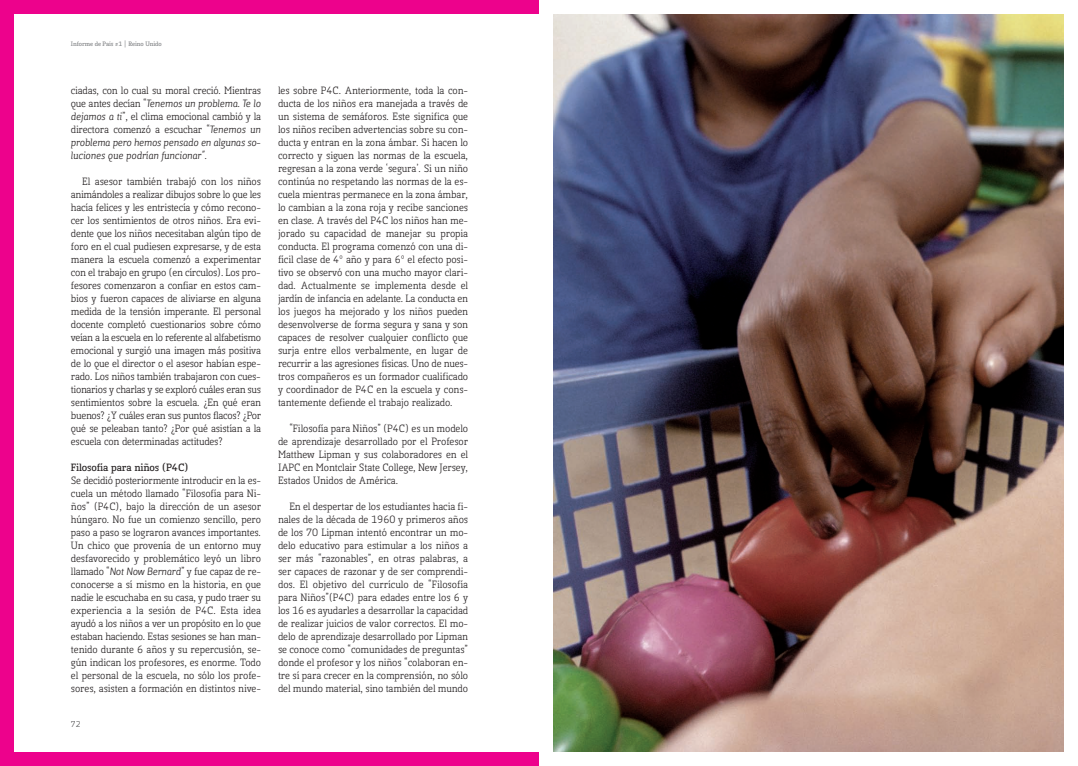
<style>
.page{position:relative;width:1078px;height:766px;background:#fff}
.page>*{position:absolute;margin:0;border:0;box-sizing:border-box;transform-origin:0 0}
.t1{font:10px/13px "Kofi Pure Serif";color:#231f20;text-align:justify}
.t2{font:10px/13px "Kofi Pure Kursiv";letter-spacing:-.01em;color:#231f20}
.t3{font:700 10px "Kofi Pure Serif";color:#231f20}
.t4{font:8px "Kofi Pure Serif";color:#4b4c4d}
.t5{font:700 6px "Kofi Pure Serif";color:#808285}
.s1{font-family:"Kofi Pure Serif"}
.s2{font-family:"Kofi Pure Kursiv"}
</style>
<div class="page">
<div style="left:0;top:0;width:538px;height:765px;background:#ed028c"></div>
<div style="left:14px;top:14px;width:524px;height:737px;background:#fff"></div>
<img style="left:553px;top:14px;width:510px;height:737px">
<p class="t5" style="left:71px;top:41px;width:92px">Informe de País #1 | Reino Unido</p>
<p class="t1" style="left:71px;top:85px;width:191px">ciadas, con lo cual su moral creció. Mientras</p>
<p class="t2" style="left:71px;top:98px;width:191px"><span class="s1">que antes decían “</span>Tenemos un problema. Te lo</p>
<p class="t1" style="left:71px;top:111px;width:191px"><span class="s2">dejamos a ti</span>”, el clima emocional cambió y la directora comenzó a escuchar “<span class="s2">Tenemos un</span></p>
<p class="t2" style="left:71px;top:137px;width:191px">problema pero hemos pensado en algunas so&shy;luciones que podrían funcionar”.</p>
<p class="t1" style="left:71px;top:176px;width:191px;text-indent:11px">El asesor también trabajó con los niños animándoles a realizar dibujos sobre lo que les hacía felices y les entristecía y cómo recono&shy;cer los sentimientos de otros niños. Era evi&shy;dente que los niños necesitaban algún tipo de foro en el cual pudiesen expresarse, y de esta manera la escuela comenzó a experimentar con el trabajo en grupo (en círculos). Los pro&shy;fesores comenzaron a confiar en estos cam&shy;bios y fueron capaces de aliviarse en alguna medida de la tensión imperante. El personal docente completó cuestionarios sobre cómo veían a la escuela en lo referente al alfabetismo emocional y surgió una imagen más positiva de lo que el director o el asesor habían espe&shy;rado. Los niños también trabajaron con cues&shy;tionarios y charlas y se exploró cuáles eran sus sentimientos sobre la escuela. ¿En qué eran buenos? ¿Y cuáles eran sus puntos flacos? ¿Por qué se peleaban tanto? ¿Por qué asistían a la escuela con determinadas actitudes?</p>
<p class="t3" style="left:71px;top:463px;width:119px">Filosofía para niños (P4C)</p>
<p class="t1" style="left:71px;top:475px;width:191px">Se decidió posteriormente introducir en la es&shy;cuela un método llamado “Filosofía para Ni&shy;ños” (P4C), bajo la dirección de un asesor húngaro. No fue un comienzo sencillo, pero paso a paso se lograron avances importantes.<br>Un chico que provenía de un entorno muy desfavorecido y problemático leyó un libro llamado “<span class="s2">Not Now Bernard</span>” y fue capaz de re&shy;conocerse a sí mismo en la historia, en que nadie le escuchaba en su casa, y pudo traer su experiencia a la sesión de P4C. Esta idea ayudó a los niños a ver un propósito en lo que estaban haciendo. Estas sesiones se han man&shy;tenido durante 6 años y su repercusión, se&shy;gún indican los profesores, es enorme. Todo el personal de la escuela, no sólo los profe&shy;sores, asisten a formación en distintos nive-</p>
<p class="t4" style="left:71px;top:720px;width:11px">72</p>
<p class="t1" style="left:278px;top:85px;width:191px">les sobre P4C. Anteriormente, toda la con&shy;ducta de los niños era manejada a través de un sistema de semáforos. Este significa que los niños reciben advertencias sobre su con&shy;ducta y entran en la zona ámbar. Si hacen lo correcto y siguen las normas de la escuela, regresan a la zona verde ‘segura’. Si un niño continúa no respetando las normas de la es&shy;cuela mientras permanece en la zona ámbar, lo cambian a la zona roja y recibe sanciones en clase. A través del P4C los niños han me&shy;jorado su capacidad de manejar su propia conducta. El programa comenzó con una di&shy;fícil clase de 4º año y para 6º el efecto posi&shy;tivo se observó con una mucho mayor clari&shy;dad. Actualmente se implementa desde el jardín de infancia en adelante. La conducta en los juegos ha mejorado y los niños pueden desenvolverse de forma segura y sana y son capaces de resolver cualquier conflicto que surja entre ellos verbalmente, en lugar de recurrir a las agresiones físicas. Uno de nues&shy;tros compañeros es un formador cualificado y coordinador de P4C en la escuela y cons&shy;tantemente defiende el trabajo realizado.</p>
<p class="t1" style="left:278px;top:423px;width:191px;text-indent:11px">“Filosofía para Niños” (P4C) es un modelo de aprendizaje desarrollado por el Profesor Matthew Lipman y sus colaboradores en el IAPC en Montclair State College, New Jersey, Estados Unidos de América.</p>
<p class="t1" style="left:278px;top:501px;width:191px;text-indent:11px">En el despertar de los estudiantes hacia fi&shy;nales de la década de 1960 y primeros años de los 70 Lipman intentó encontrar un mo&shy;delo educativo para estimular a los niños a ser más “razonables”, en otras palabras, a ser capaces de razonar y de ser comprendi&shy;dos. El objetivo del currículo de “Filosofía para Niños”(P4C) para edades entre los 6 y los 16 es ayudarles a desarrollar la capacidad de realizar juicios de valor correctos. El mo&shy;delo de aprendizaje desarrollado por Lipman se conoce como “comunidades de preguntas” donde el profesor y los niños “colaboran en&shy;tre sí para crecer en la comprensión, no sólo del mundo material, sino también del mundo</p>
</div>
